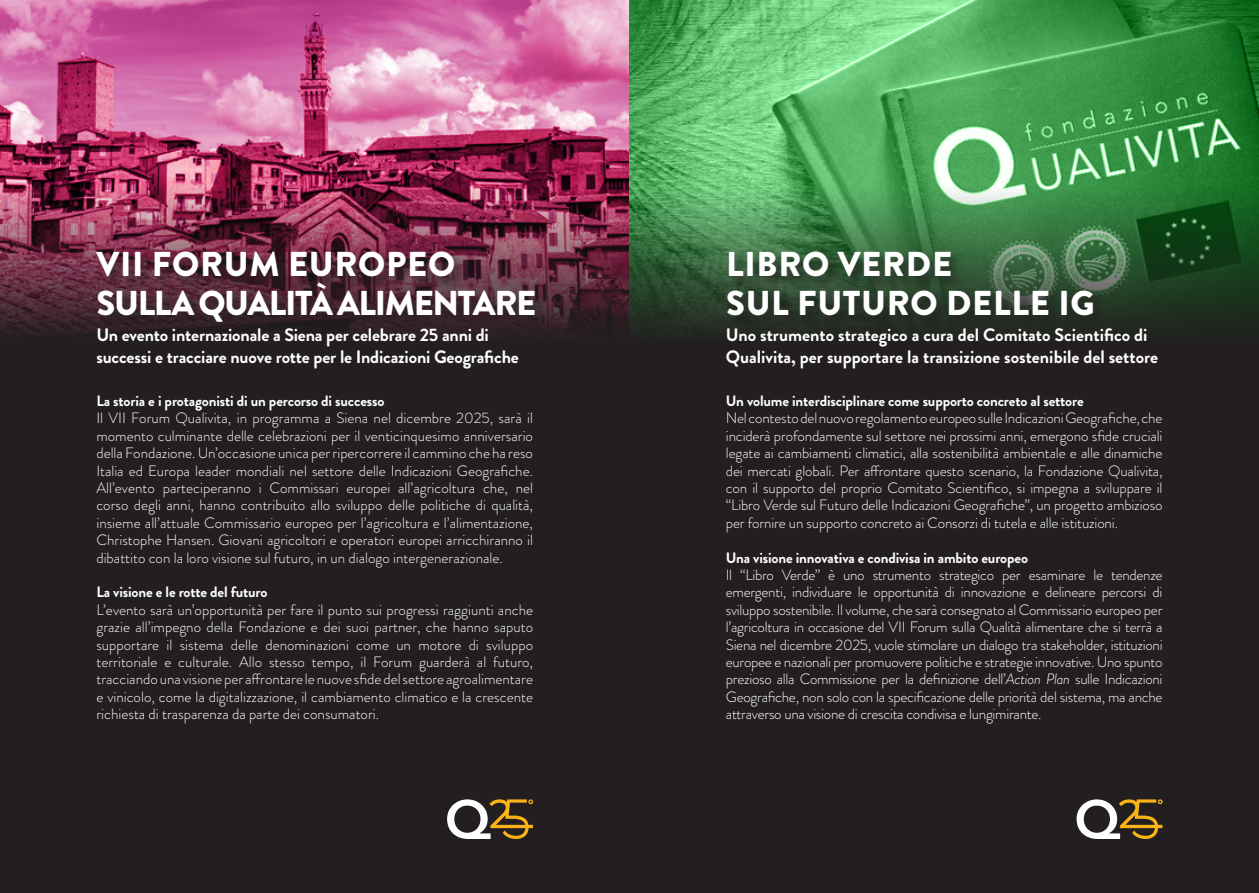
<style>
.page{position:relative;width:1259px;height:893px;background:#231f20}
.page>*{position:absolute;margin:0;border:0;box-sizing:border-box;transform-origin:0 0}
.t1{font:900 34.5px "Brandon Grotesque";letter-spacing:.02em;color:#fff}
.t2{font:900 34.5px "Brandon Grotesque";letter-spacing:-.04em;color:#fff}
.t3{font:700 18px/21.6px "Brandon Grotesque";letter-spacing:-.01em;color:#fff}
.t4{font:300 15px/17.4px "Brandon Grotesque";letter-spacing:-.01em;color:#fff;text-align:justify}
.t5{font:700 15px "Brandon Grotesque";letter-spacing:-.01em;color:#fff}
.s1{font-style:italic}
</style>
<div class="page">
<svg style="left:0;top:0;width:629px;height:185px;background:#c46394"></svg>
<img style="left:0;top:185px;width:629px;height:149px">
<div style="left:95px;top:249px;width:453px;height:87px;background:#231f20;opacity:.75"></div>
<svg style="left:447px;top:799px;width:86px;height:40px"></svg>
<svg style="left:629px;top:0;width:630px;height:187px;background:#52ac60"></svg>
<svg style="left:629px;top:187px;width:630px;height:147px;background:#366c3e"></svg>
<div style="left:726px;top:249px;width:380px;height:81px;background:#231f20;opacity:.75"></div>
<svg style="left:1076px;top:799px;width:86px;height:40px"></svg>
<p class="t1" style="left:97px;top:240px;width:360px">VII FORUM EUROPEO</p>
<p class="t2" style="left:97px;top:279px;width:441px">SULLA QUALITÀ ALIMENTARE</p>
<p class="t3" style="left:96px;top:324px;width:424px">Un evento internazionale a Siena per celebrare 25 anni di successi e tracciare nuove rotte per le Indicazioni Geografiche</p>
<p class="t5" style="left:96px;top:390px;width:290px">La storia e i protagonisti di un percorso di successo</p>
<p class="t4" style="left:96px;top:410px;width:438px">Il VII Forum Qualivita, in programma a Siena nel dicembre 2025, sarà il momento culminante delle celebrazioni per il venticinquesimo anniversario della Fondazione. Un’occasione unica per ripercorrere il cammino che ha reso Italia ed Europa leader mondiali nel settore delle Indicazioni Geografiche.<br>All’evento parteciperanno i Commissari europei all’agricoltura che, nel corso degli anni, hanno contribuito allo sviluppo delle politiche di qualità, insieme all’attuale Commissario europeo per l’agricoltura e l’alimentazione, Christophe Hansen. Giovani agricoltori e operatori europei arricchiranno il dibattito con la loro visione sul futuro, in un dialogo intergenerazionale.</p>
<p class="t5" style="left:96px;top:582px;width:173px">La visione e le rotte del futuro</p>
<p class="t4" style="left:96px;top:601px;width:438px">L’evento sarà un’opportunità per fare il punto sui progressi raggiunti anche grazie all’impegno della Fondazione e dei suoi partner, che hanno saputo supportare il sistema delle denominazioni come un motore di sviluppo territoriale e culturale. Allo stesso tempo, il Forum guarderà al futuro, tracciando una visione per affrontare le nuove sfide del settore agroalimentare e vinicolo, come la digitalizzazione, il cambiamento climatico e la crescente richiesta di trasparenza da parte dei consumatori.</p>
<p class="t1" style="left:726px;top:240px;width:228px">LIBRO VERDE</p>
<p class="t1" style="left:726px;top:279px;width:370px">SUL FUTURO DELLE IG</p>
<p class="t3" style="left:726px;top:324px;width:434px">Uno strumento strategico a cura del Comitato Scientifico di<br>Qualivita, per supportare la transizione sostenibile del settore</p>
<p class="t5" style="left:726px;top:390px;width:359px">Un volume interdisciplinare come supporto concreto al settore</p>
<p class="t4" style="left:726px;top:410px;width:438px">Nel contesto del nuovo regolamento europeo sulle Indicazioni Geografiche, che inciderà profondamente sul settore nei prossimi anni, emergono sfide cruciali legate ai cambiamenti climatici, alla sostenibilità ambientale e alle dinamiche dei mercati globali. Per affrontare questo scenario, la Fondazione Qualivita, con il supporto del proprio Comitato Scientifico, si impegna a sviluppare il “Libro Verde sul Futuro delle Indicazioni Geografiche”, un progetto ambizioso per fornire un supporto concreto ai Consorzi di tutela e alle istituzioni.</p>
<p class="t5" style="left:726px;top:547px;width:304px">Una visione innovativa e condivisa in ambito europeo</p>
<p class="t4" style="left:726px;top:566px;width:438px">Il “Libro Verde” è uno strumento strategico per esaminare le tendenze emergenti, individuare le opportunità di innovazione e delineare percorsi di sviluppo sostenibile. Il volume, che sarà consegnato al Commissario europeo per l’agricoltura in occasione del VII Forum sulla Qualità alimentare che si terrà a Siena nel dicembre 2025, vuole stimolare un dialogo tra stakeholder, istituzioni europee e nazionali per promuovere politiche e strategie innovative. Uno spunto prezioso alla Commissione per la definizione dell’<span class="s1">Action Plan</span> sulle Indicazioni Geografiche, non solo con la specificazione delle priorità del sistema, ma anche attraverso una visione di crescita condivisa e lungimirante.</p>
</div>
